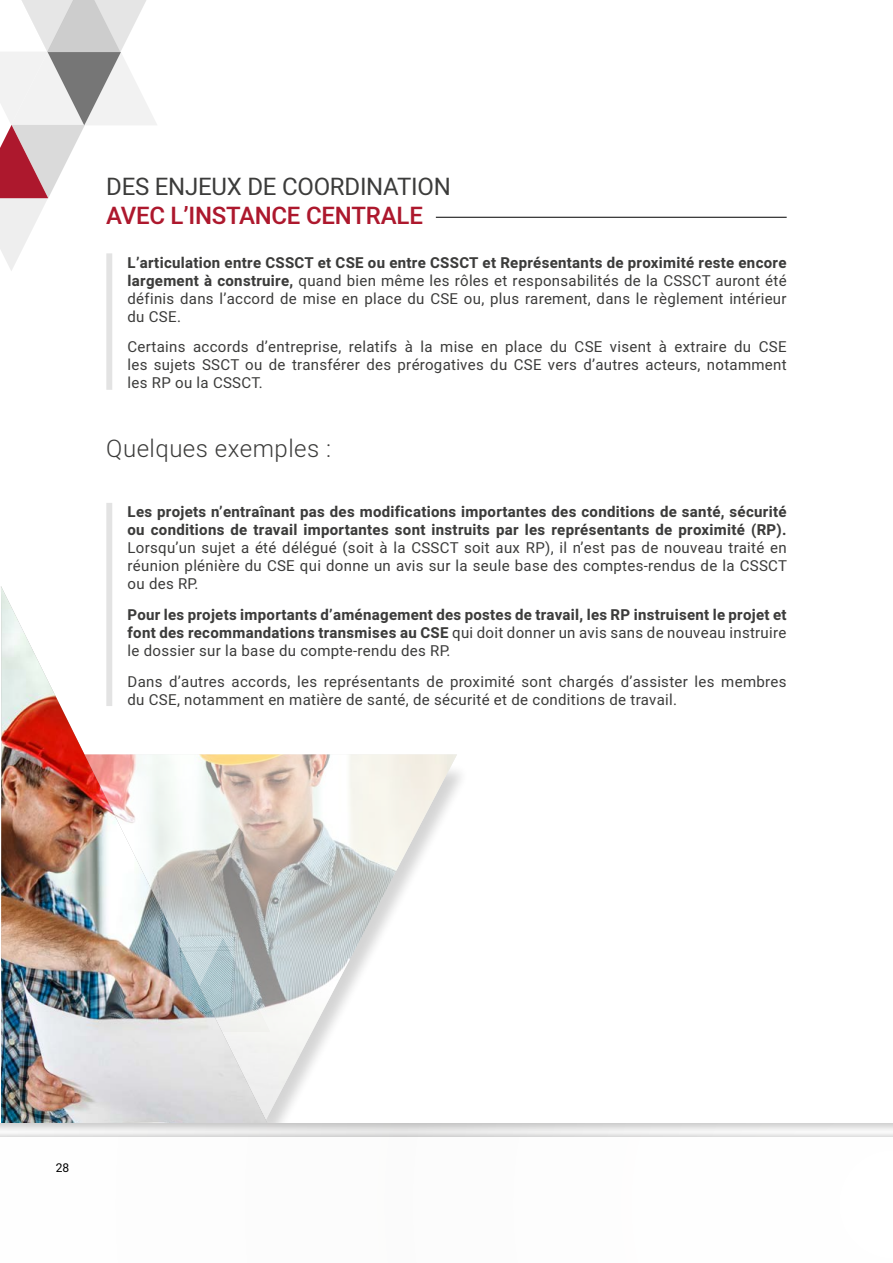
<style>
.page{position:relative;width:893px;height:1263px;background:#fff}
.page>*{position:absolute;margin:0;border:0;box-sizing:border-box;transform-origin:0 0}
.t1{font:24px "Heebo";letter-spacing:-.01em;color:#3c3c3b}
.t2{font:500 24px "Heebo";letter-spacing:-.01em;color:#ad182d}
.t3{font:300 24px "Heebo";letter-spacing:.02em;color:#3c3c3b}
.t4{font:15px/18px "Heebo";letter-spacing:.02em;color:#3c3c3b;text-align:justify}
.t5{font:700 15px/18px "Heebo";letter-spacing:.02em;color:#3c3c3b}
.t6{font:12px "Heebo";color:#000}
.s1{font-weight:700}
.s2{font-weight:400}
</style>
<div class="page">
<img style="left:337px;top:754px;width:120px;height:263px">
<img style="left:1px;top:586px;width:336px;height:527px">
<hr style="left:436px;top:217px;width:351px;height:1px;background:#000">
<div style="left:106px;top:253px;width:6px;height:137px;background:#e3e3e3"></div>
<div style="left:106px;top:503px;width:6px;height:203px;background:#e3e3e3"></div>
<div style="left:0;top:1113px;width:893px;height:150px;background:#878787;opacity:.75"></div>
<div style="left:0;top:1131px;width:893px;height:132px;background:#000;opacity:.18"></div>
<div style="left:0;top:1137px;width:893px;height:126px;background:#fff"></div>
<svg style="left:0;top:0;width:157px;height:271px"></svg>
<h1 class="t1" style="left:106px;top:170px;width:346px">DES ENJEUX DE COORDINATION</h1>
<h1 class="t2" style="left:106px;top:199px;width:318px">AVEC L’INSTANCE CENTRALE</h1>
<p class="t4" style="left:128px;top:253px;width:661px"><span class="s1">L’articulation entre CSSCT et CSE ou entre CSSCT et Représentants de proximité reste encore largement à construire,</span> quand bien même les rôles et responsabilités de la CSSCT auront été définis dans l’accord de mise en place du CSE ou, plus rarement, dans le règlement intérieur du CSE.</p>
<p class="t4" style="left:128px;top:338px;width:661px">Certains accords d’entreprise, relatifs à la mise en place du CSE visent à extraire du CSE les sujets SSCT ou de transférer des prérogatives du CSE vers d’autres acteurs, notamment les RP ou la CSSCT.</p>
<h1 class="t3" style="left:106px;top:432px;width:226px">Quelques exemples :</h1>
<p class="t5" style="left:128px;top:503px;width:660px">Les projets n’entraînant pas des modifications importantes des conditions de santé, sécurité ou conditions de travail importantes sont instruits par les représentants de proximité (RP).</p>
<p class="t4" style="left:128px;top:539px;width:661px">Lorsqu’un sujet a été délégué (soit à la CSSCT soit aux RP), il n’est pas de nouveau traité en réunion plénière du CSE qui donne un avis sur la seule base des comptes-rendus de la CSSCT ou des RP.</p>
<p class="t5" style="left:128px;top:606px;width:660px;text-align:justify">Pour les projets importants d’aménagement des postes de travail, les RP instruisent le projet et font des recommandations transmises au CSE <span class="s2">qui doit donner un avis sans de nouveau instruire le dossier sur la base du compte-rendu des RP.</span></p>
<p class="t4" style="left:128px;top:672px;width:660px">Dans d’autres accords, les représentants de proximité sont chargés d’assister les membres du CSE, notamment en matière de santé, de sécurité et de conditions de travail.</p>
<p class="t6" style="left:56px;top:1159px;width:15px">28</p>
</div>
